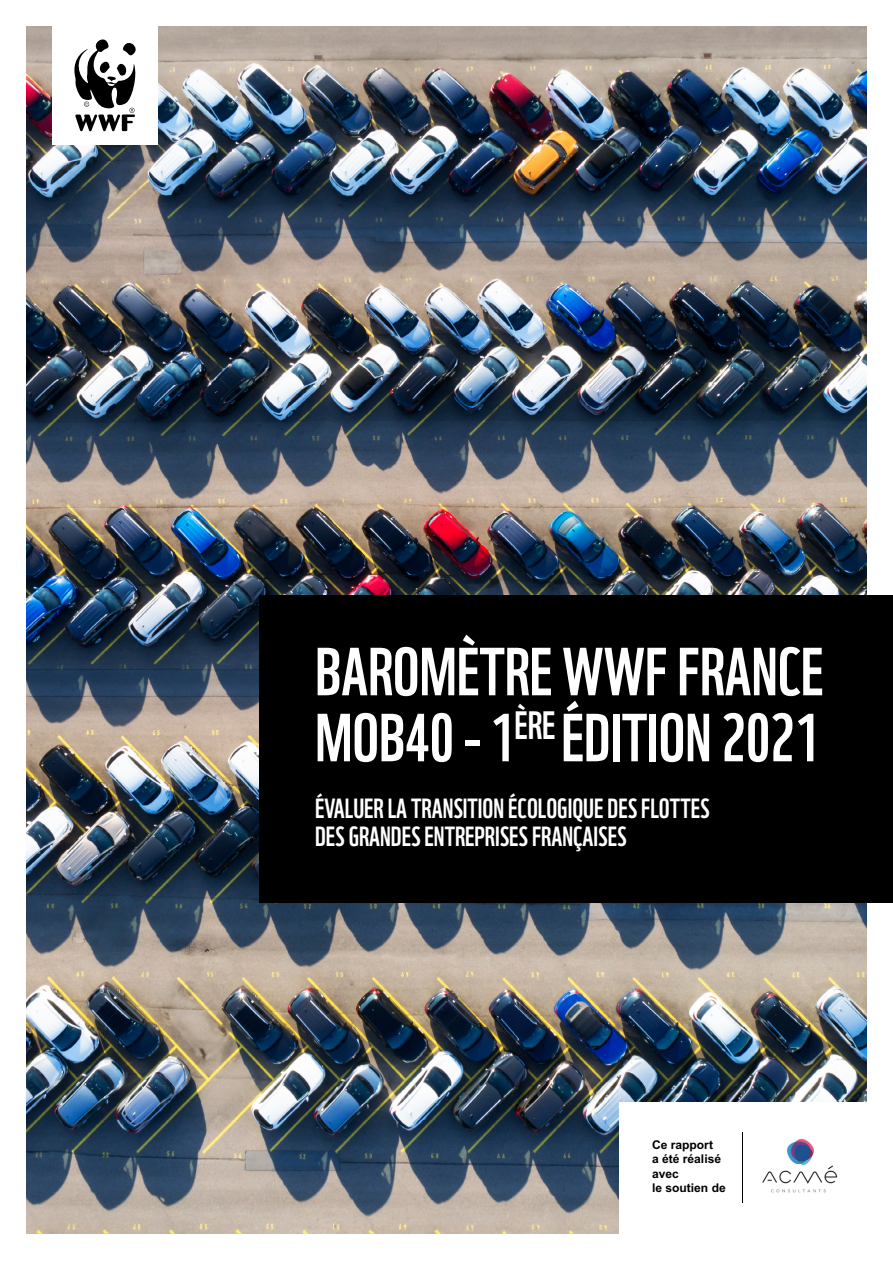
<style>
.page{position:relative;width:893px;height:1263px;background:#fff}
.page>*{position:absolute;margin:0;border:0;box-sizing:border-box;transform-origin:0 0}
.t1{font:66px/66px "WWF";color:#fff}
.t2{font:27px/28.5px "WWF";color:#fff}
.t3{font:700 12px/14.4px "Arial";color:#000}
</style>
<div class="page">
<img style="left:26px;top:26px;width:841px;height:1208px">
<div style="left:53px;top:26px;width:105px;height:118px;background:#fff"></div>
<svg style="left:74px;top:39px;width:62px;height:92px"></svg>
<div style="left:259px;top:595px;width:634px;height:308px;background:#000"></div>
<div style="left:619px;top:1102px;width:248px;height:132px;background:#fff"></div>
<hr style="left:743px;top:1133px;width:1px;height:70px;background:#000">
<img style="left:762px;top:1138px;width:76px;height:55px">
<h1 class="t1" style="left:315px;top:632px;width:510px">BAROMÈTRE WWF FRANCE<br>MOB40 - 1<sup>ÈRE</sup> ÉDITION 2021</h1>
<p class="t2" style="left:315px;top:791px;width:396px">ÉVALUER LA TRANSITION ÉCOLOGIQUE DES FLOTTES<br>DES GRANDES ENTREPRISES FRANÇAISES</p>
<p class="t3" style="left:652px;top:1138px;width:75px">Ce rapport<br>a été réalisé avec<br>le soutien de</p>
</div>
